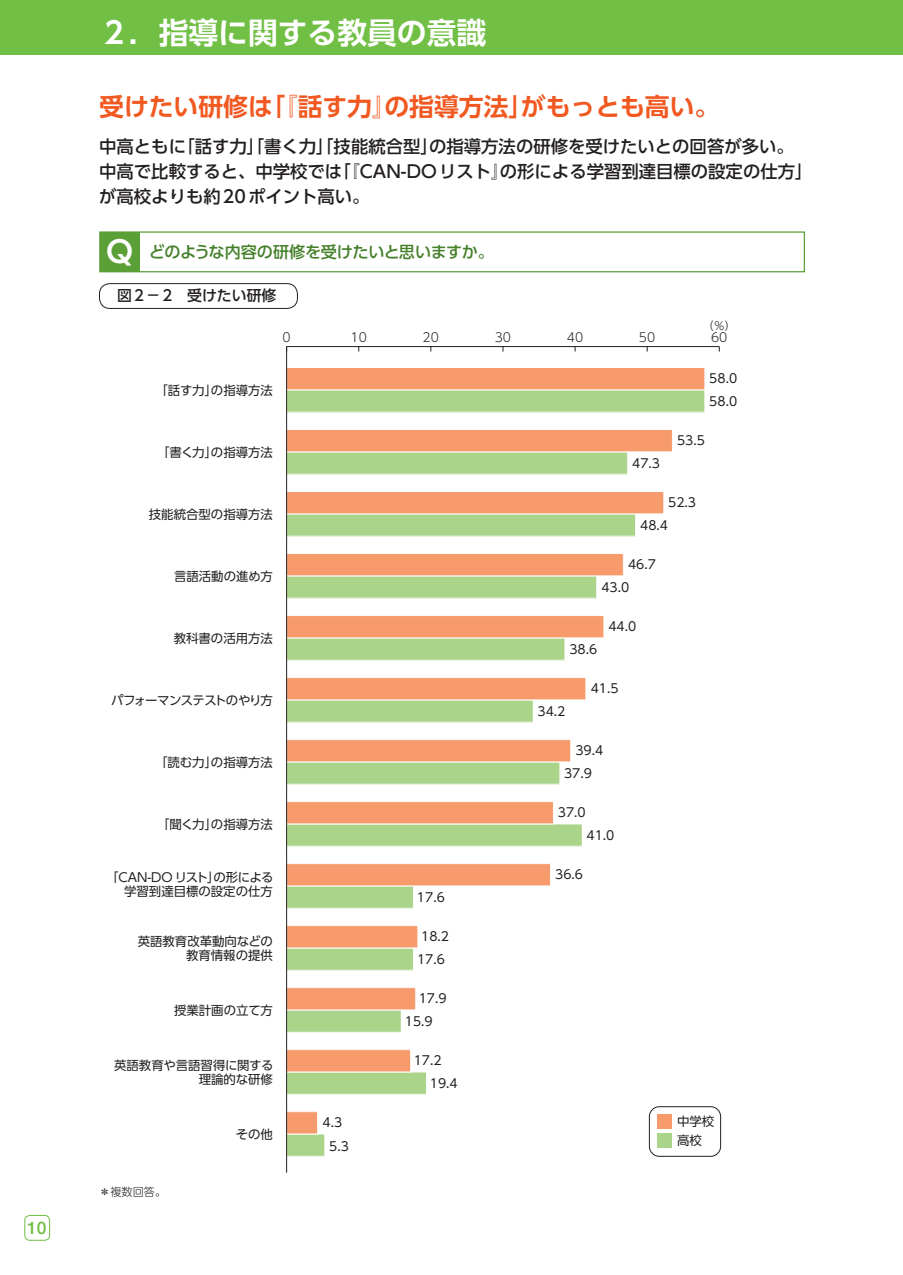
<style>
.page{position:relative;width:903px;height:1275px;background:#fff}
.page>*{position:absolute;margin:0;border:0;box-sizing:border-box;transform-origin:0 0}
.ヘッドタイトル01_DB24Q{font:700 29.75px "UD Shin Go Pro De";color:#fff}
.Q_タイトル20Q{font:700 24.85px "UD Shin Go Pro De";color:#f15921}
.Q_本文M14Q{font:500 17.32px/24.8px "UD Shin Go Pro";color:#231f20}
.t1{font:500 17.32px "Helvetica Neue";color:#71bf44}
.Q_質問M13Q{font:500 16.1px "UD Shin Go Pro";letter-spacing:-.02em;color:#45802a}
.Q_図タイトルM12Q{font:500 14.88px "UD Shin Go Pro";color:#231f20}
.t2{font:12.42px/23.6px "UD Shin Go Pro";color:#231f20}
.t3{font:12.42px "UD Shin Go Pro";letter-spacing:-.055em;color:#231f20}
.t4{font:300 12.42px "UD Shin Go Pro";color:#231f20}
.gaiyo_honbun{font:300 11.2px "UD Shin Go Pro";color:#231f20}
</style>
<div class="page">
<div style="left:0;top:0;width:903px;height:55px;background:#71bf44"></div>
<div style="left:24px;top:1215px;width:26px;height:26px;border:1px solid #71bf44;border-radius:5px"></div>
<div style="left:99px;top:283px;width:199px;height:26px;border:1px solid #231f20;border-radius:10px"></div>
<div style="left:287px;top:390px;width:418px;height:22px;background:#aad489"></div>
<div style="left:286px;top:389px;width:419px;height:24px;border:1px solid #fff"></div>
<div style="left:287px;top:452px;width:341px;height:22px;background:#aad489"></div>
<div style="left:286px;top:451px;width:342px;height:24px;border:1px solid #fff"></div>
<div style="left:287px;top:514px;width:349px;height:22px;background:#aad489"></div>
<div style="left:286px;top:513px;width:350px;height:24px;border:1px solid #fff"></div>
<div style="left:287px;top:576px;width:310px;height:22px;background:#aad489"></div>
<div style="left:286px;top:575px;width:311px;height:24px;border:1px solid #fff"></div>
<div style="left:287px;top:638px;width:278px;height:22px;background:#aad489"></div>
<div style="left:286px;top:637px;width:279px;height:24px;border:1px solid #fff"></div>
<div style="left:287px;top:700px;width:246px;height:22px;background:#aad489"></div>
<div style="left:286px;top:699px;width:248px;height:24px;border:1px solid #fff"></div>
<div style="left:287px;top:762px;width:273px;height:22px;background:#aad489"></div>
<div style="left:286px;top:761px;width:274px;height:24px;border:1px solid #fff"></div>
<div style="left:287px;top:824px;width:295px;height:22px;background:#aad489"></div>
<div style="left:286px;top:823px;width:297px;height:24px;border:1px solid #fff"></div>
<div style="left:287px;top:886px;width:126px;height:22px;background:#aad489"></div>
<div style="left:286px;top:885px;width:128px;height:24px;border:1px solid #fff"></div>
<div style="left:287px;top:948px;width:126px;height:22px;background:#aad489"></div>
<div style="left:286px;top:947px;width:128px;height:24px;border:1px solid #fff"></div>
<div style="left:287px;top:1010px;width:114px;height:22px;background:#aad489"></div>
<div style="left:286px;top:1009px;width:116px;height:24px;border:1px solid #fff"></div>
<div style="left:287px;top:1072px;width:139px;height:22px;background:#aad489"></div>
<div style="left:286px;top:1071px;width:141px;height:24px;border:1px solid #fff"></div>
<div style="left:287px;top:1134px;width:38px;height:22px;background:#aad489"></div>
<div style="left:286px;top:1133px;width:39px;height:24px;border:1px solid #fff"></div>
<div style="left:287px;top:367px;width:418px;height:23px;background:#f79a6c"></div>
<div style="left:286px;top:367px;width:419px;height:23px;border:1px solid #fff"></div>
<div style="left:287px;top:429px;width:385px;height:23px;background:#f79a6c"></div>
<div style="left:286px;top:429px;width:387px;height:23px;border:1px solid #fff"></div>
<div style="left:287px;top:491px;width:377px;height:23px;background:#f79a6c"></div>
<div style="left:286px;top:491px;width:378px;height:23px;border:1px solid #fff"></div>
<div style="left:287px;top:554px;width:336px;height:22px;background:#f79a6c"></div>
<div style="left:286px;top:553px;width:338px;height:23px;border:1px solid #fff"></div>
<div style="left:287px;top:616px;width:317px;height:22px;background:#f79a6c"></div>
<div style="left:286px;top:615px;width:318px;height:23px;border:1px solid #fff"></div>
<div style="left:287px;top:678px;width:299px;height:22px;background:#f79a6c"></div>
<div style="left:286px;top:677px;width:300px;height:23px;border:1px solid #fff"></div>
<div style="left:287px;top:740px;width:284px;height:22px;background:#f79a6c"></div>
<div style="left:286px;top:739px;width:285px;height:23px;border:1px solid #fff"></div>
<div style="left:287px;top:802px;width:266px;height:22px;background:#f79a6c"></div>
<div style="left:286px;top:801px;width:268px;height:23px;border:1px solid #fff"></div>
<div style="left:287px;top:864px;width:263px;height:22px;background:#f79a6c"></div>
<div style="left:286px;top:863px;width:265px;height:23px;border:1px solid #fff"></div>
<div style="left:287px;top:926px;width:131px;height:22px;background:#f79a6c"></div>
<div style="left:286px;top:925px;width:132px;height:23px;border:1px solid #fff"></div>
<div style="left:287px;top:988px;width:129px;height:22px;background:#f79a6c"></div>
<div style="left:286px;top:987px;width:130px;height:23px;border:1px solid #fff"></div>
<div style="left:287px;top:1050px;width:124px;height:22px;background:#f79a6c"></div>
<div style="left:286px;top:1049px;width:125px;height:23px;border:1px solid #fff"></div>
<div style="left:287px;top:1112px;width:31px;height:22px;background:#f79a6c"></div>
<div style="left:286px;top:1111px;width:32px;height:23px;border:1px solid #fff"></div>
<div style="left:649px;top:1106px;width:72px;height:50px;border:1px solid #231f20;border-radius:10px"></div>
<div style="left:657px;top:1114px;width:15px;height:15px;background:#f79a6c"></div>
<div style="left:657px;top:1133px;width:15px;height:14px;background:#aad489"></div>
<hr style="left:286px;top:347px;width:1px;height:826px;background:#231f20">
<hr style="left:287px;top:346px;width:432px;height:1px;background:#231f20">
<div style="left:100px;top:232px;width:40px;height:40px;background:#5b9f37"></div>
<div style="left:99px;top:231px;width:706px;height:41px;border:1px solid #5b9f37"></div>
<h3 class="t1" style="left:27px;top:1217px;width:21px">10</h3>
<p class="ヘッドタイトル01_DB24Q" style="left:99px;top:8px;width:388px">２．指導に関する教員の意識</p>
<p class="Q_タイトル20Q" style="left:99px;top:86px;width:622px">受けたい研修は「『話す力』の指導方法」がもっとも高い。</p>
<p class="Q_本文M14Q" style="left:99px;top:134px;width:696px">中高ともに「話す力」「書く力」「技能統合型」の指導方法の研修を受けたいとの回答が多い。</p>
<p class="Q_本文M14Q" style="left:99px;top:159px;width:715px">中高で比較すると、中学校では「『CAN-DOリスト』の形による学習到達目標の設定の仕方」が高校よりも約20ポイント高い。</p>
<p class="ヘッドタイトル01_DB24Q" style="left:106px;top:228px;width:28px">Q</p>
<p class="Q_質問M13Q" style="left:149px;top:239px;width:347px">どのような内容の研修を受けたいと思いますか。</p>
<p class="Q_図タイトルM12Q" style="left:117px;top:284px;width:161px">図2−2　受けたい研修</p>
<p class="gaiyo_honbun" style="left:702px;top:316px;width:35px">（％）</p>
<p class="t4" style="left:282px;top:327px;width:10px">0</p>
<p class="t4" style="left:350px;top:327px;width:18px">10</p>
<p class="t4" style="left:423px;top:327px;width:18px">20</p>
<p class="t4" style="left:495px;top:327px;width:18px">30</p>
<p class="t4" style="left:567px;top:327px;width:18px">40</p>
<p class="t4" style="left:639px;top:327px;width:18px">50</p>
<p class="t4" style="left:711px;top:327px;width:18px">60</p>
<p class="t2" style="left:155px;top:378px;width:119px">「話す力」の指導方法</p>
<p class="t2" style="left:157px;top:440px;width:117px">「書く力｣の指導方法</p>
<p class="t2" style="left:149px;top:502px;width:126px">技能統合型の指導方法</p>
<p class="t2" style="left:174px;top:564px;width:100px">言語活動の進め方</p>
<p class="t2" style="left:174px;top:626px;width:101px">教科書の活用方法</p>
<p class="t3" style="left:111px;top:690px;width:163px">パフォーマンステストのやり方</p>
<p class="t2" style="left:155px;top:750px;width:119px">「読む力｣の指導方法</p>
<p class="t2" style="left:157px;top:812px;width:117px">「聞く力」の指導方法</p>
<p class="t2" style="left:106px;top:870px;width:169px;line-height:14px;text-align:right">「CAN-DO リスト」の形による学習到達目標の設定の仕方</p>
<p class="t2" style="left:138px;top:933px;width:137px;line-height:14px;text-align:right">英語教育改革動向などの教育情報の提供</p>
<p class="t2" style="left:174px;top:998px;width:100px">授業計画の立て方</p>
<p class="t2" style="left:114px;top:1057px;width:161px;line-height:14px;text-align:right">英語教育や言語習得に関する理論的な研修</p>
<p class="t2" style="left:236px;top:1122px;width:39px">その他</p>
<p class="t2" style="left:323px;top:1110px;width:28px;text-align:center">4.3<br>5.3</p>
<p class="t2" style="left:417px;top:885px;width:29px">17.6</p>
<p class="t2" style="left:417px;top:924px;width:33px;text-align:center">18.2<br>17.6</p>
<p class="t2" style="left:405px;top:986px;width:43px;text-indent:14px">17.9<br>15.9</p>
<p class="t2" style="left:430px;top:1048px;width:29px;text-indent:-16px">17.2<br>19.4</p>
<p class="t2" style="left:709px;top:366px;width:29px">58.0<br>58.0</p>
<p class="t2" style="left:632px;top:451px;width:29px">47.3</p>
<p class="t2" style="left:677px;top:428px;width:29px">53.5</p>
<p class="t2" style="left:668px;top:490px;width:29px">52.3</p>
<p class="t2" style="left:640px;top:513px;width:29px">48.4</p>
<p class="t2" style="left:601px;top:552px;width:56px;text-indent:27px">46.7<br>43.0</p>
<p class="t2" style="left:608px;top:614px;width:29px">44.0</p>
<p class="t2" style="left:569px;top:637px;width:29px">38.6</p>
<p class="t2" style="left:591px;top:676px;width:29px">41.5</p>
<p class="t2" style="left:538px;top:699px;width:29px">34.2</p>
<p class="t2" style="left:564px;top:738px;width:41px;text-indent:11px">39.4<br>37.9</p>
<p class="t2" style="left:558px;top:800px;width:29px">37.0</p>
<p class="t2" style="left:587px;top:823px;width:29px">41.0</p>
<p class="t2" style="left:555px;top:862px;width:29px">36.6</p>
<p class="t2" style="left:677px;top:1112px;width:39px;line-height:18.6px">中学校高校</p>
<p class="gaiyo_honbun" style="left:99px;top:1182px;width:68px">＊複数回答。</p>
</div>
